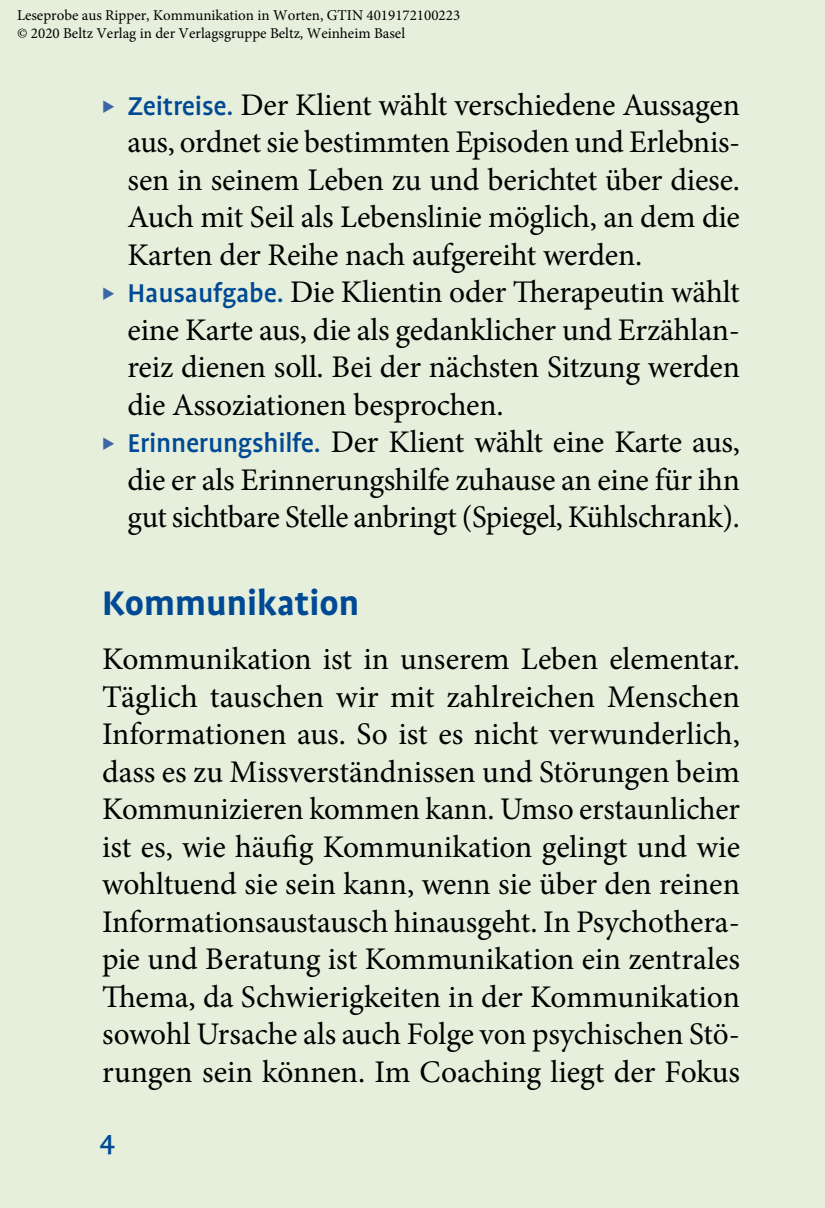
<style>
.page{position:relative;width:825px;height:1208px;background:#e6efdb}
.page>*{position:absolute;margin:0;border:0;box-sizing:border-box;transform-origin:0 0}
.t1{font:700 39px "Profile OT";color:#004994}
.t2{font:31.5px/37.5px "Minion Pro";letter-spacing:-.005em;color:#000}
.t3{font:500 29.4px "Profile OT";color:#004994}
.t4{font:15px/18px "Minion Pro";color:#000}
.s1{font-family:"Profile OT";font-weight:500;font-size:29.4px;color:#004994}
</style>
<div class="page">
<p class="t4" style="left:17px;top:7px;width:445px">Leseprobe aus Ripper, Kommunikation in Worten, GTIN 4019172100223 © 2020 Beltz Verlag in der Verlagsgruppe Beltz, Weinheim Basel</p>
<p class="t2" style="left:128px;top:86px;width:614px"><span class="s1">Zeitreise.</span> Der Klient wählt verschiedene Aussagen aus, ordnet sie bestimmten Episoden und Erlebnis&shy;sen in seinem Leben zu und berichtet über diese.<br>Auch mit Seil als Lebenslinie möglich, an dem die Karten der Reihe nach aufgereiht werden.<br><span class="s1">Hausaufgabe.</span> Die Klientin oder Therapeutin wählt eine Karte aus, die als gedanklicher und Erzählan&shy;reiz dienen soll. Bei der nächsten Sitzung werden die Assoziationen besprochen.<br><span class="s1">Erinnerungshilfe.</span> Der Klient wählt eine Karte aus, die er als Erinnerungshilfe zuhause an eine für ihn gut sichtbare Stelle anbringt (Spiegel, Kühlschrank).</p>
<p class="t1" style="left:102px;top:581px;width:259px">Kommunikation</p>
<p class="t2" style="left:102px;top:640px;width:639px;text-align:justify">Kommunikation ist in unserem Leben elementar.<br>Täglich tauschen wir mit zahlreichen Menschen Informationen aus. So ist es nicht verwunderlich, dass es zu Missverständnissen und Störungen beim Kommunizieren kommen kann. Umso erstaunlicher ist es, wie häufig Kommunikation gelingt und wie wohltuend sie sein kann, wenn sie über den reinen Informationsaustausch hinausgeht. In Psychothera&shy;pie und Beratung ist Kommunikation ein zentrales Thema, da Schwierigkeiten in der Kommunikation sowohl Ursache als auch Folge von psychischen Stö&shy;rungen sein können. Im Coaching liegt der Fokus</p>
<p class="t3" style="left:99px;top:1125px;width:17px">4</p>
</div>
